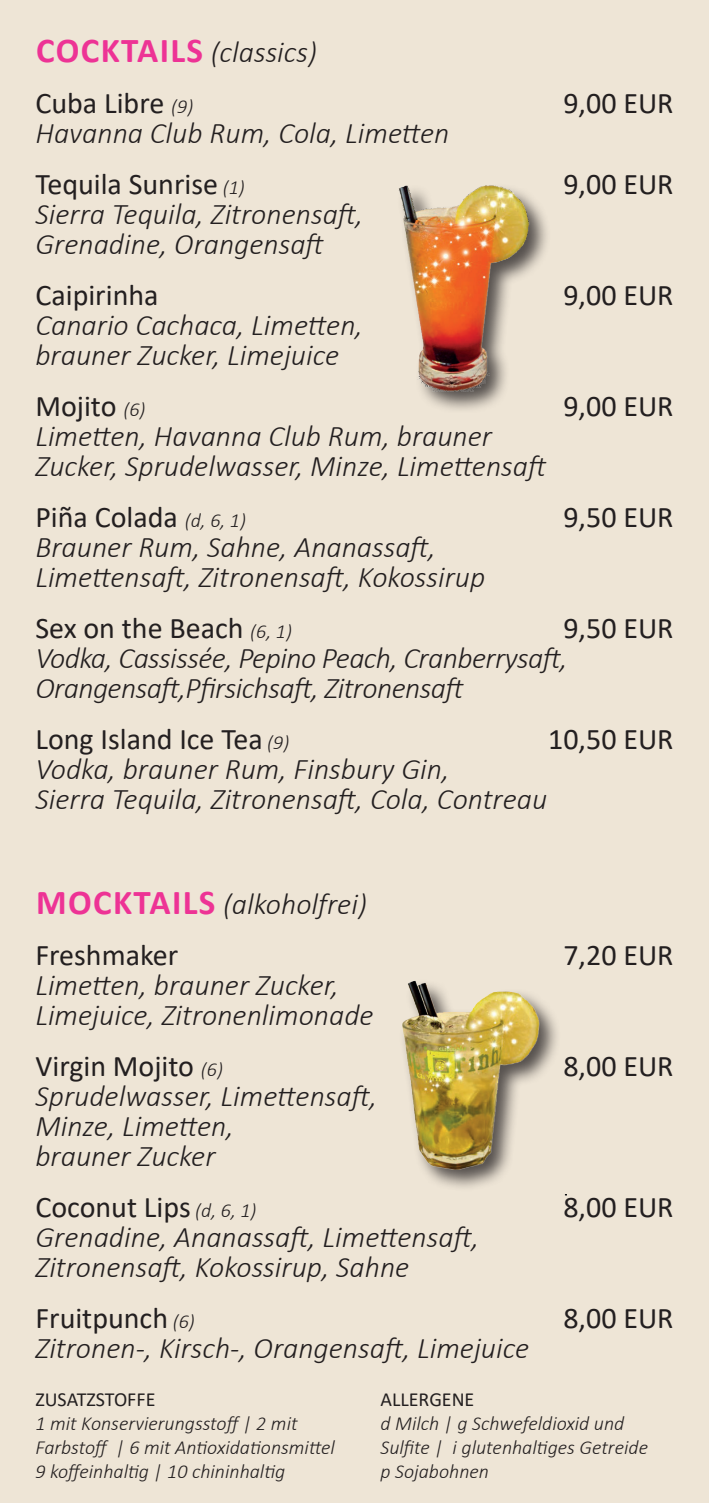
<style>
.page{position:relative;width:709px;height:1503px;background:#fff}
.page>*{position:absolute;margin:0;border:0;box-sizing:border-box;transform-origin:0 0}
.t1{font:italic 300 30px/30px "Calibri";color:#231f20}
.t2{font:30px "Calibri";color:#231f20}
.t3{font:italic 300 30px/30px "Calibri";letter-spacing:-.02em;color:#231f20}
.t4{font:italic 300 20px/24px "Calibri";color:#231f20}
.t5{font:20px "Calibri";color:#231f20}
.s1{font-weight:700;font-style:normal;font-size:35px;color:#ed3395}
.s2{font-weight:400;font-style:normal}
.s3{font-size:20px}
.s4{font-weight:300;font-style:italic;font-size:20px}
</style>
<div class="page">
<div style="left:0;top:0;width:709px;height:1502px;background:#eee5d6"></div>
<div style="left:396px;top:183px;width:155px;height:231px;background:#231f20;opacity:.75"></div>
<img style="left:396px;top:183px;width:152px;height:212px">
<img style="left:402px;top:980px;width:165px;height:216px">
<p class="t1" style="left:35px;top:26px;width:283px;line-height:51px"><span class="s1">COCKTAILS</span> (classics)<br><span class="s2">Cuba Libre</span> <span class="s3">(9)</span></p>
<p class="t1" style="left:35px;top:107px;width:415px;line-height:51px">Havanna Club Rum, Cola, Limetten<br><span class="s2">Tequila Sunrise</span> <span class="s3">(1)</span></p>
<p class="t2" style="left:563px;top:82px;width:112px">9,00 EUR</p>
<p class="t2" style="left:563px;top:163px;width:112px">9,00 EUR</p>
<p class="t1" style="left:35px;top:198px;width:329px">Sierra Tequila, Zitronensaft,<br>Grenadine, Orangensaft</p>
<p class="t2" style="left:35px;top:274px;width:125px">Caipirinha</p>
<p class="t2" style="left:563px;top:274px;width:112px">9,00 EUR</p>
<p class="t1" style="left:35px;top:309px;width:329px">Canario Cachaca, Limetten, brauner Zucker, Limejuice</p>
<p class="t2" style="left:35px;top:385px;width:111px">Mojito <span class="s4">(6)</span></p>
<p class="t2" style="left:563px;top:385px;width:112px">9,00 EUR</p>
<p class="t1" style="left:35px;top:420px;width:515px">Limetten, Havanna Club Rum, brauner<br>Zucker, Sprudelwasser, Minze, Limettensaft</p>
<p class="t2" style="left:35px;top:496px;width:212px">Piña Colada <span class="s4">(d, 6, 1)</span></p>
<p class="t2" style="left:563px;top:496px;width:112px">9,50 EUR</p>
<p class="t1" style="left:35px;top:531px;width:451px">Brauner Rum, Sahne, Ananassaft,<br>Limettensaft, Zitronensaft, Kokossirup</p>
<p class="t2" style="left:35px;top:607px;width:258px">Sex on the Beach <span class="s4">(6, 1)</span></p>
<p class="t2" style="left:563px;top:607px;width:112px">9,50 EUR</p>
<p class="t3" style="left:35px;top:642px;width:533px">Vodka, Cassissée, Pepino Peach, Cranberrysaft,<br>Orangensaft,Pfirsichsaft, Zitronensaft</p>
<p class="t2" style="left:35px;top:718px;width:255px">Long Island Ice Tea <span class="s4">(9)</span></p>
<p class="t2" style="left:548px;top:718px;width:127px">10,50 EUR</p>
<p class="t1" style="left:35px;top:753px;width:513px">Vodka, brauner Rum, Finsbury Gin,<br>Sierra Tequila, Zitronensaft, Cola, Contreau</p>
<p class="t1" style="left:35px;top:877px;width:333px;line-height:51px"><span class="s1">MOCKTAILS</span> (alkoholfrei)<br><span class="s2">Freshmaker</span></p>
<p class="t2" style="left:563px;top:933px;width:112px">7,20 EUR</p>
<p class="t1" style="left:35px;top:969px;width:340px">Limetten, brauner Zucker,<br>Limejuice, Zitronenlimonade</p>
<p class="t2" style="left:35px;top:1044px;width:189px">Virgin Mojito <span class="s4">(6)</span></p>
<p class="t2" style="left:563px;top:1044px;width:112px">8,00 EUR</p>
<p class="t1" style="left:35px;top:1080px;width:343px">Sprudelwasser, Limettensaft,<br>Minze, Limetten,<br>brauner Zucker</p>
<p class="t2" style="left:35px;top:1185px;width:223px">Coconut Lips <span class="s4">(d, 6, 1)</span></p>
<p class="t2" style="left:563px;top:1185px;width:112px">8,00 EUR</p>
<p class="t1" style="left:35px;top:1221px;width:445px">Grenadine, Ananassaft, Limettensaft,<br>Zitronensaft, Kokossirup, Sahne</p>
<p class="t2" style="left:35px;top:1296px;width:161px">Fruitpunch <span class="s4">(6)</span></p>
<p class="t2" style="left:563px;top:1296px;width:112px">8,00 EUR</p>
<p class="t1" style="left:35px;top:1332px;width:495px">Zitronen-, Kirsch-, Orangensaft, Limejuice</p>
<p class="t5" style="left:35px;top:1385px;width:121px">ZUSATZSTOFFE</p>
<p class="t4" style="left:35px;top:1410px;width:301px">1 mit Konservierungsstoff | 2 mit<br>Farbstoff | 6 mit Antioxidationsmittel<br>9 koffeinhaltig | 10 chininhaltig</p>
<p class="t5" style="left:380px;top:1385px;width:95px">ALLERGENE</p>
<p class="t4" style="left:380px;top:1410px;width:269px">d Milch | g Schwefeldioxid und<br>Sulfite | i glutenhaltiges Getreide p Sojabohnen</p>
</div>
